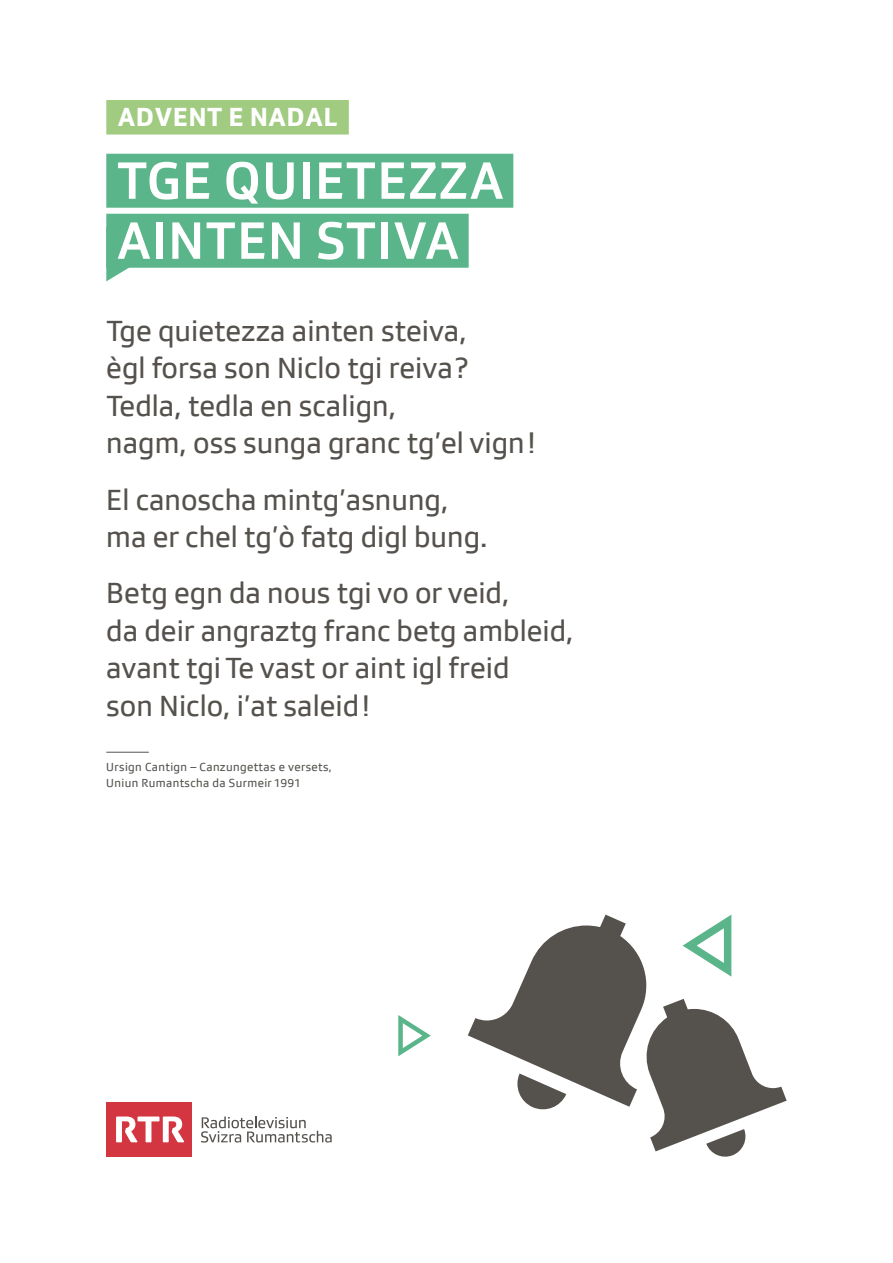
<style>
.page{position:relative;width:893px;height:1263px;background:#fff}
.page>*{position:absolute;margin:0;border:0;box-sizing:border-box;transform-origin:0 0}
.t1{font:500 54px/60px "SRGSSR Type";letter-spacing:.02em;color:#fff}
.t2{font:30px/37.5px "SRGSSR Type";color:#55524e}
.t3{font:700 27px "SRGSSR Type";letter-spacing:.02em;color:#fff}
.t4{font:12px/16.5px "SRGSSR Type";letter-spacing:.03em;color:#55524e}
</style>
<div class="page">
<svg style="left:468px;top:914px;width:319px;height:243px"></svg>
<svg style="left:398px;top:1015px;width:33px;height:42px"></svg>
<svg style="left:676px;top:914px;width:62px;height:66px"></svg>
<div style="left:106px;top:1102px;width:86px;height:55px;background:#d33641"></div>
<svg style="left:116px;top:1116px;width:69px;height:26px"></svg>
<svg style="left:201px;top:1116px;width:131px;height:26px"></svg>
<svg style="left:106px;top:268px;width:23px;height:13px"></svg>
<hr style="left:106px;top:752px;width:43px;height:1px;background:#55524e">
<div style="left:106px;top:100px;width:243px;height:35px;background:#a0cb80"></div>
<div style="left:106px;top:154px;width:407px;height:54px;background:#5ab58a"></div>
<div style="left:106px;top:214px;width:363px;height:54px;background:#5ab58a"></div>
<p class="t3" style="left:118px;top:101px;width:222px">ADVENT E NADAL</p>
<h1 class="t1" style="left:117px;top:150px;width:388px">TGE QUIETEZZA<br>AINTEN STIVA</h1>
<p class="t2" style="left:106px;top:312px;width:431px">Tge quietezza ainten steiva,<br>ègl forsa son Niclo tgi reiva?<br>Tedla, tedla en scalign,<br>nagm, oss sunga granc tg’el vign!</p>
<p class="t2" style="left:106px;top:481px;width:383px">El canoscha mintg’asnung, ma er chel tg’ò fatg digl bung.</p>
<p class="t2" style="left:106px;top:574px;width:469px">Betg egn da nous tgi vo or veid,<br>da deir angraztg franc betg ambleid, avant tgi Te vast or aint igl freid<br>son Niclo, i’at saleid!</p>
<p class="t4" style="left:106px;top:758px;width:227px">Ursign Cantign – Canzungettas e versets,<br>Uniun Rumantscha da Surmeir 1991</p>
</div>
